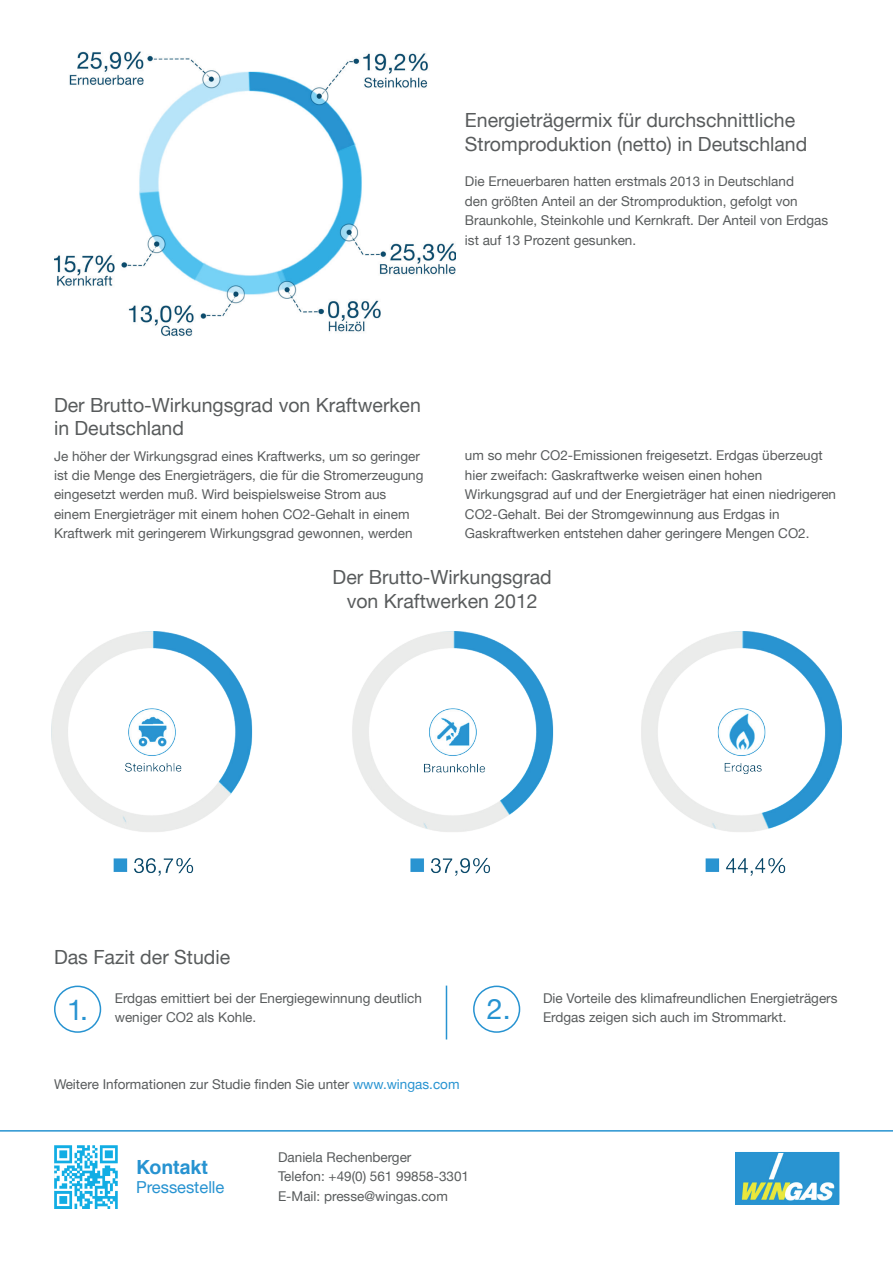
<style>
.page{position:relative;width:893px;height:1263px;background:#fff}
.page>*{position:absolute;margin:0;border:0;box-sizing:border-box;transform-origin:0 0}
.t1{font:28.5px "Helvetica Neue";color:#2793d1}
.t2{font:19.5px/23.4px "Helvetica Neue";color:#585b5c}
.t3{font:700 19.5px "Helvetica LTCYR";color:#2793d1}
.t4{font:16.5px "Helvetica Neue";color:#2793d1}
.t5{font:13.5px/19.5px "Helvetica Neue";color:#585b5c}
.s1{color:#2793d1}
</style>
<div class="page">
<img style="left:55px;top:51px;width:400px;height:285px">
<img style="left:52px;top:631px;width:789px;height:245px">
<div style="left:54px;top:985px;width:47px;height:48px;border:2px solid #2793d1;border-radius:50%"></div>
<div style="left:473px;top:985px;width:47px;height:48px;border:2px solid #2793d1;border-radius:50%"></div>
<hr style="left:446px;top:985px;width:1px;height:54px;background:#2793d1">
<svg style="left:0;top:1130px;width:893px;height:75px"></svg>
<img style="left:54px;top:1145px;width:64px;height:64px">
<img style="left:738px;top:1154px;width:99px;height:48px">
<div style="left:736px;top:1152px;width:103px;height:52px;border:1px solid #2793d1"></div>
<h2 class="t2" style="left:465px;top:108px;width:344px">Energieträgermix für durchschnittliche<br>Stromproduktion (netto) in Deutschland</h2>
<p class="t5" style="left:465px;top:171px;width:365px">Die Erneuerbaren hatten erstmals 2013 in Deutschland<br>den größten Anteil an der Stromproduktion, gefolgt von Braunkohle, Steinkohle und Kernkraft. Der Anteil von Erdgas ist auf 13 Prozent gesunken.</p>
<h2 class="t2" style="left:54px;top:393px;width:368px">Der Brutto-Wirkungsgrad von Kraftwerken in Deutschland</h2>
<p class="t5" style="left:465px;top:446px;width:373px">um so mehr CO2-Emissionen freigesetzt. Erdgas überzeugt hier zweifach: Gaskraftwerke weisen einen hohen Wirkungsgrad auf und der Energieträger hat einen niedrigeren CO2-Gehalt. Bei der Stromgewinnung aus Erdgas in Gaskraftwerken entstehen daher geringere Mengen CO2.</p>
<h2 class="t2" style="left:333px;top:565px;width:221px;text-align:center">Der Brutto-Wirkungsgrad von Kraftwerken 2012</h2>
<p class="t5" style="left:54px;top:446px;width:371px">Je höher der Wirkungsgrad eines Kraftwerks, um so geringer ist die Menge des Energieträgers, die für die Stromerzeugung eingesetzt werden muß. Wird beispielsweise Strom aus einem Energieträger mit einem hohen CO2-Gehalt in einem Kraftwerk mit geringerem Wirkungsgrad gewonnen, werden</p>
<h2 class="t2" style="left:54px;top:945px;width:178px">Das Fazit der Studie</h2>
<p class="t5" style="left:115px;top:988px;width:309px">Erdgas emittiert bei der Energiegewinnung deutlich weniger CO2 als Kohle.</p>
<h1 class="t1" style="left:67px;top:992px;width:22px">1.</h1>
<h1 class="t1" style="left:487px;top:991px;width:25px">2.</h1>
<p class="t5" style="left:54px;top:1074px;width:407px">Weitere Informationen zur Studie finden Sie unter <span class="s1">www.wingas.com</span></p>
<h2 class="t3" style="left:136px;top:1156px;width:73px">Kontakt</h2>
<p class="t4" style="left:136px;top:1177px;width:90px">Pressestelle</p>
<p class="t5" style="left:278px;top:1147px;width:192px">Daniela Rechenberger<br>Telefon: +49(0) 561 99858-3301<br>E-Mail: presse@wingas.com</p>
<p class="t5" style="left:543px;top:988px;width:296px">Die Vorteile des klimafreundlichen Energieträgers<br>Erdgas zeigen sich auch im Strommarkt.</p>
</div>
